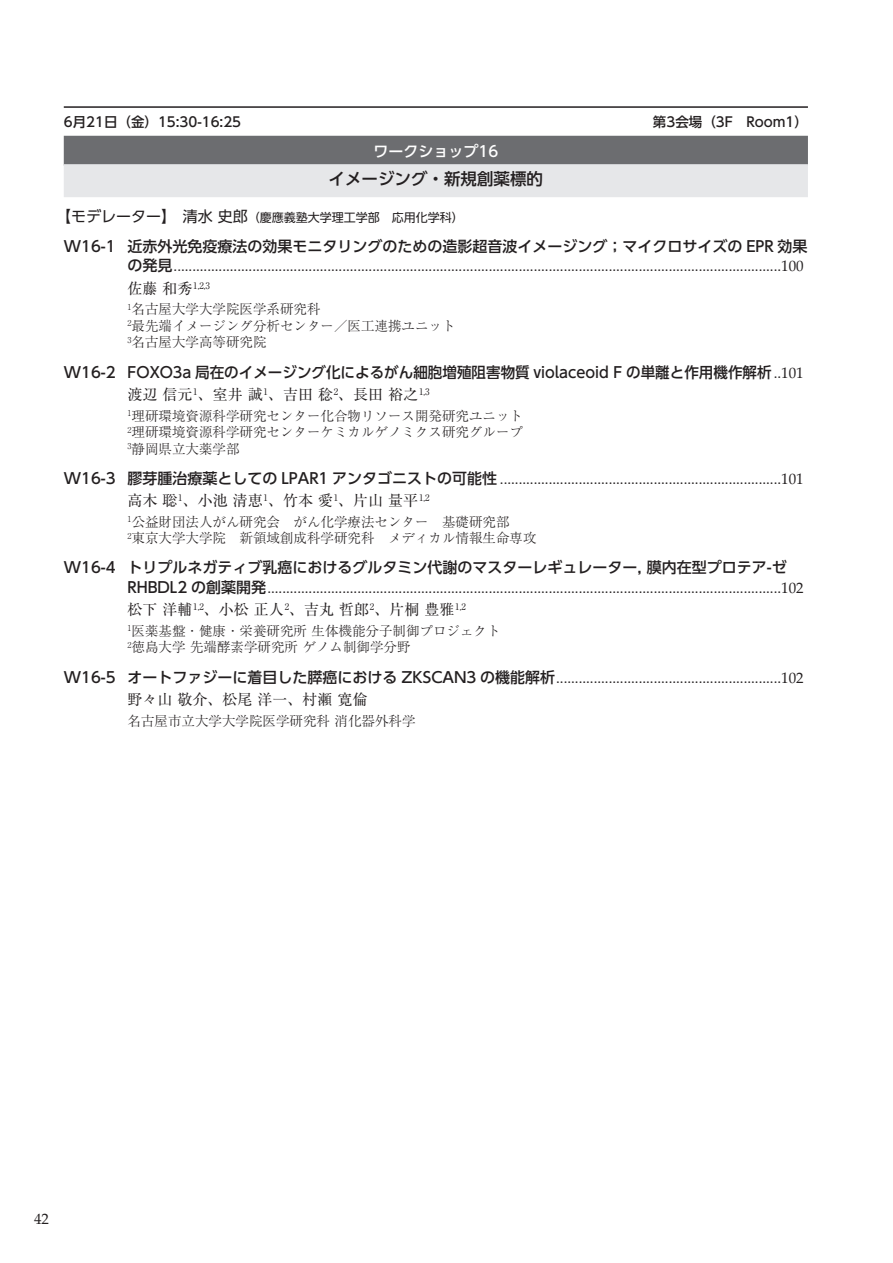
<style>
.page{position:relative;width:893px;height:1263px;background:#fff}
.page>*{position:absolute;margin:0;border:0;box-sizing:border-box;transform-origin:0 0}
.t1{font:500 16.5px "UD Shin Go Pro";color:#231f20}
.t2{font:15px/19.5px "Palatino";color:#231f20;text-align:right}
.t3{font:15px "Ryumin Pro";color:#231f20}
.t4{font:500 15px "UD Shin Go Pro";color:#231f20}
.t5{font:500 15px "UD Shin Go Pro";color:#fff}
.t6{font:300 13.5px/16.5px "Ryumin Pro";color:#231f20}
.t7{font:500 13.5px "UD Shin Go Pro";color:#231f20}
.t8{font:12px "UD Shin Go Pro";color:#231f20}
.t9{font:9px "Ryumin Pro";color:#231f20}
.s1{font-size:15px}
.s2{font-family:"UD Shin Go Pro";font-weight:500}
.s3{font-family:"Palatino";font-weight:400}
</style>
<div class="page">
<hr style="left:64px;top:106px;width:744px;height:2px;background:#231f20">
<div style="left:64px;top:136px;width:744px;height:30px;background:#6c6d70"></div>
<div style="left:64px;top:164px;width:744px;height:33px;background:#e6e7e9"></div>
<p class="t7" style="left:64px;top:117px;width:179px">6月21日（金）15:30-16:25</p>
<p class="t7" style="left:653px;top:117px;width:156px">第3会場（3F Room1）</p>
<p class="t5" style="left:373px;top:146px;width:126px">ワークショップ16</p>
<p class="t1" style="left:329px;top:173px;width:216px">イメージング・新規創薬標的</p>
<p class="t8" style="left:56px;top:213px;width:409px"><span class="s1">【モデレーター】清水 史郎</span>（慶應義塾大学理工学部　応用化学科）</p>
<p class="t2" style="left:64px;top:238px;width:745px"><span class="s2">W16-1 近赤外光免疫療法の効果モニタリングのための造影超音波イメージング；マイクロサイズの EPR 効果の発見</span>..................................................................................................................................................................100</p>
<p class="t9" style="left:128px;top:282px;width:84px"><span class="s1">佐藤 和秀</span>1,2,3</p>
<p class="t6" style="left:128px;top:303px;width:330px"><sup>1</sup>名古屋大学大学院医学系研究科<br><sup>2</sup>最先端イメージング分析センター／医工連携ユニット<br><sup>3</sup>名古屋大学高等研究院</p>
<p class="t4" style="left:64px;top:366px;width:741px">W16-2 FOXO3a 局在のイメージング化によるがん細胞増殖阻害物質 violaceoid F の単離と作用機作解析<span class="s3">..101</span></p>
<p class="t3" style="left:128px;top:389px;width:304px">渡辺 信元<sup>1</sup>、室井 誠<sup>1</sup>、吉田 稔<sup>2</sup>、長田 裕之<sup>1,3</sup></p>
<p class="t6" style="left:128px;top:409px;width:397px;text-align:justify"><sup>1</sup>理研環境資源科学研究センター化合物リソース開発研究ユニット<sup>2</sup>理研環境資源科学研究センターケミカルゲノミクス研究グループ<sup>3</sup>静岡県立大薬学部</p>
<p class="t2" style="left:64px;top:470px;width:741px"><span class="s2">W16-3 膠芽腫治療薬としての LPAR1 アンタゴニストの可能性</span> ...........................................................................101</p>
<p class="t3" style="left:128px;top:495px;width:304px">高木 聡<sup>1</sup>、小池 清恵<sup>1</sup>、竹本 愛<sup>1</sup>、片山 量平<sup>1,2</sup></p>
<p class="t6" style="left:128px;top:515px;width:411px"><sup>1</sup>公益財団法人がん研究会　がん化学療法センター　基礎研究部<br><sup>2</sup>東京大学大学院　新領域創成科学研究科　メディカル情報生命専攻</p>
<p class="t2" style="left:128px;top:559px;width:678px;text-align:left;text-indent:-64px"><span class="s2">W16-4 トリプルネガティブ乳癌におけるグルタミン代謝のマスターレギュレーター, 膜内在型プロテア-ゼ<br>RHBDL2 の創薬開発</span>.........................................................................................................................................102</p>
<p class="t3" style="left:128px;top:604px;width:340px">松下 洋輔<sup>1,2</sup>、小松 正人<sup>2</sup>、吉丸 哲郎<sup>2</sup>、片桐 豊雅<sup>1,2</sup></p>
<p class="t6" style="left:128px;top:624px;width:375px"><sup>1</sup>医薬基盤・健康・栄養研究所 生体機能分子制御プロジェクト<br><sup>2</sup>徳島大学 先端酵素学研究所 ゲノム制御学分野</p>
<p class="t2" style="left:64px;top:669px;width:741px"><span class="s2">W16-5 オートファジーに着目した膵癌における ZKSCAN3 の機能解析</span>............................................................102</p>
<p class="t3" style="left:128px;top:693px;width:241px">野々山 敬介、松尾 洋一、村瀬 寛倫</p>
<p class="t6" style="left:128px;top:714px;width:289px">名古屋市立大学大学院医学研究科 消化器外科学</p>
<p class="t2" style="left:34px;top:1210px;width:16px">42</p>
</div>
